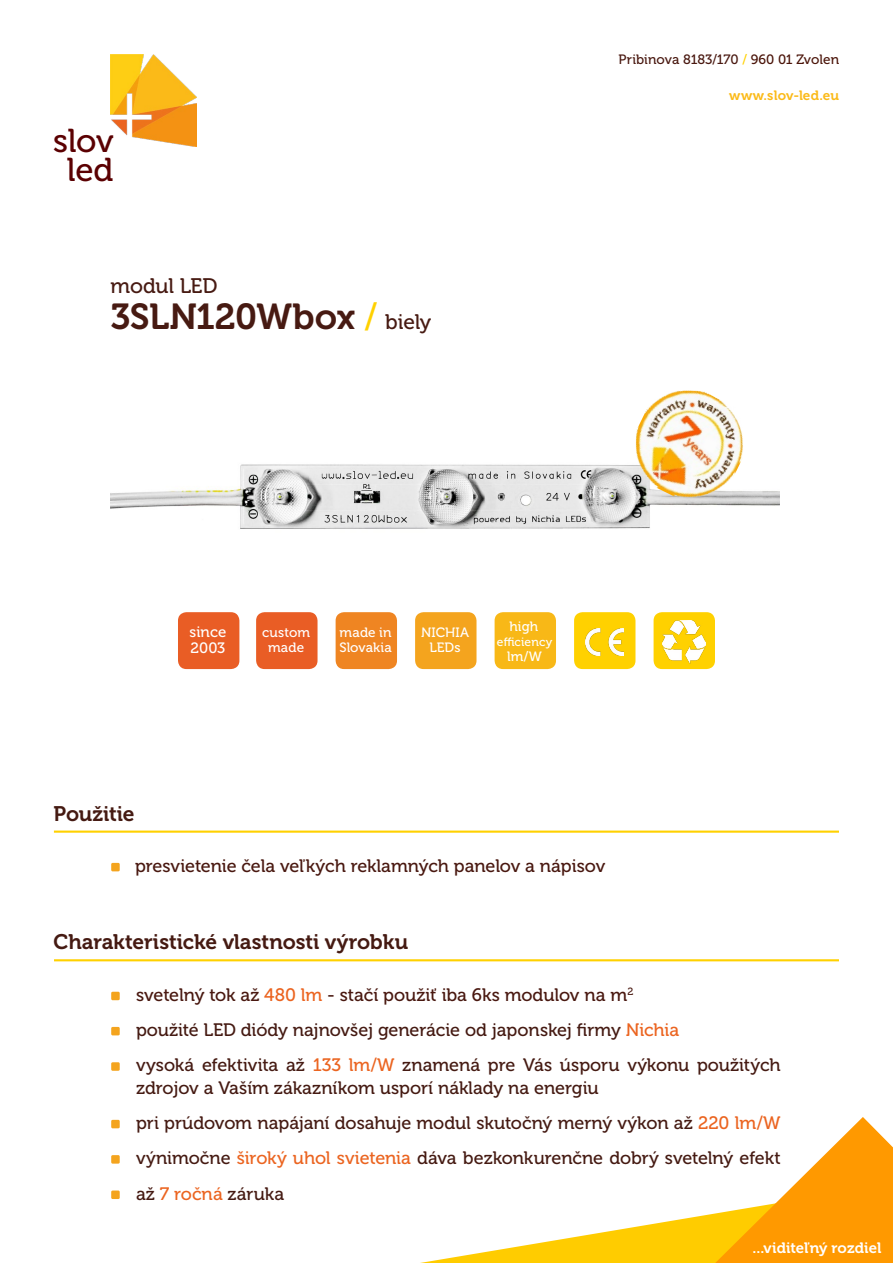
<style>
.page{position:relative;width:893px;height:1263px;background:#fff}
.page>*{position:absolute;margin:0;border:0;box-sizing:border-box;transform-origin:0 0}
.t1{font:36px "Museo 700";letter-spacing:-.015em;color:#471a12}
.t2{font:33px/29.7px "Museo 500";letter-spacing:-.01em;color:#5b0002;text-align:center}
.t3{font:21px "Museo 700";letter-spacing:-.005em;color:#451a12}
.t4{font:21px "Museo 500";letter-spacing:-.01em;color:#471a12}
.t5{font:18px/35.2px "Museo 500";letter-spacing:-.005em;color:#451a12}
.t6{font:18px "Museo 500";letter-spacing:-.005em;color:#491810}
.t7{font:15px "Museo 700";color:#fff}
.t8{font:15px/16.5px "Museo 500";color:#fff}
.t9{font:13.5px/15px "Museo 500";letter-spacing:.005em;color:#fff;text-align:center}
.t10{font:13.5px "Museo 500";color:#491810}
.t11{font:13.5px "Museo 700";letter-spacing:.005em;color:#fbba18}
.t12{font:12px "Museo 500";letter-spacing:.01em;color:#fff}
.s1{font-family:"Museo 500";color:#ffd100}
.s2{font-family:"Museo 500";font-size:21px}
.s3{color:#ffd100}
.s4{color:#4b150a}
.s5{color:#491810}
.s6{color:#eb6420}
</style>
<div class="page">
<img style="left:111px;top:54px;width:86px;height:93px">
<div style="left:111px;top:1062px;width:9px;height:9px;background:#f4a41e;border-radius:2px"></div>
<div style="left:111px;top:1027px;width:9px;height:8px;background:#f4a41e;border-radius:2px"></div>
<div style="left:111px;top:992px;width:9px;height:8px;background:#f4a41e;border-radius:2px"></div>
<div style="left:111px;top:1120px;width:9px;height:8px;background:#f4a41e;border-radius:2px"></div>
<div style="left:111px;top:1155px;width:9px;height:8px;background:#f4a41e;border-radius:2px"></div>
<hr style="left:54px;top:830px;width:785px;height:3px;background:#ffd100">
<hr style="left:54px;top:959px;width:785px;height:2px;background:#ffd100">
<div style="left:178px;top:612px;width:61px;height:57px;background:#e95d25;border-radius:9px"></div>
<div style="left:256px;top:612px;width:62px;height:57px;background:#e95d25;border-radius:9px"></div>
<div style="left:336px;top:612px;width:61px;height:57px;background:#ef8522;border-radius:9px"></div>
<div style="left:415px;top:612px;width:61px;height:57px;background:#f4a41e;border-radius:9px"></div>
<div style="left:495px;top:612px;width:61px;height:57px;background:#f8b817;border-radius:9px"></div>
<div style="left:574px;top:612px;width:61px;height:57px;background:#ffd100;border-radius:9px"></div>
<img style="left:585px;top:628px;width:38px;height:27px">
<div style="left:654px;top:612px;width:61px;height:57px;background:#ffd100;border-radius:9px"></div>
<img style="left:663px;top:620px;width:43px;height:43px">
<div style="left:111px;top:863px;width:9px;height:8px;background:#f4a41e;border-radius:2px"></div>
<svg style="left:420px;top:1117px;width:473px;height:146px"></svg>
<img style="left:111px;top:464px;width:669px;height:65px">
<img style="left:635px;top:390px;width:109px;height:108px">
<div style="left:111px;top:1190px;width:9px;height:9px;background:#f4a41e;border-radius:2px"></div>
<h2 class="t2" style="left:53px;top:126px;width:62px">slov led</h2>
<p class="t4" style="left:111px;top:274px;width:108px">modul LED</p>
<h1 class="t1" style="left:111px;top:296px;width:322px">3SLN120Wbox <span class="s1">/</span> <span class="s2">biely</span></h1>
<p class="t10" style="left:618px;top:52px;width:222px">Pribinova 8183/170 <span class="s3">/</span> <span class="s4">960 01 Zvolen</span></p>
<p class="t11" style="left:729px;top:87px;width:111px">www.slov-led.eu</p>
<p class="t8" style="left:190px;top:623px;width:38px">since<br>2003</p>
<p class="t9" style="left:262px;top:625px;width:49px">custom made</p>
<p class="t9" style="left:339px;top:625px;width:54px;text-align:left">made in<br>Slovakia</p>
<p class="t9" style="left:421px;top:625px;width:49px">NICHIA<br>LEDs</p>
<p class="t9" style="left:509px;top:619px;width:30px">high</p>
<p class="t12" style="left:497px;top:635px;width:57px">efficiency</p>
<p class="t9" style="left:507px;top:649px;width:36px">lm/W</p>
<p class="t3" style="left:54px;top:802px;width:82px">Použitie</p>
<p class="t6" style="left:135px;top:856px;width:472px">presvietenie čela veľkých reklamných panelov a nápisov</p>
<p class="t3" style="left:54px;top:930px;width:356px">Charakteristické vlastnosti výrobku</p>
<p class="t5" style="left:136px;top:977px;width:646px"><span class="s5">svetelný tok až</span> <span class="s6">480 lm</span> <span class="s5">- stačí použiť iba 6ks modulov na m</span><sup>2<br></sup>použité LED diódy najnovšej generácie od japonskej firmy <span class="s6">Nichia<br></span>vysoká efektivita až <span class="s6">133 lm/W</span> znamená pre Vás úsporu výkonu použitých</p>
<p class="t5" style="left:136px;top:1070px;width:646px">zdrojov a Vaším zákazníkom usporí náklady na energiu<br>pri prúdovom napájaní dosahuje modul skutočný merný výkon až <span class="s6">220 lm/W </span>výnimočne <span class="s6">široký uhol svietenia</span> dáva bezkonkurenčne dobrý svetelný efekt až <span class="s6">7 ročná</span> záruka</p>
<p class="t7" style="left:753px;top:1239px;width:130px">...viditeľný rozdiel</p>
</div>
